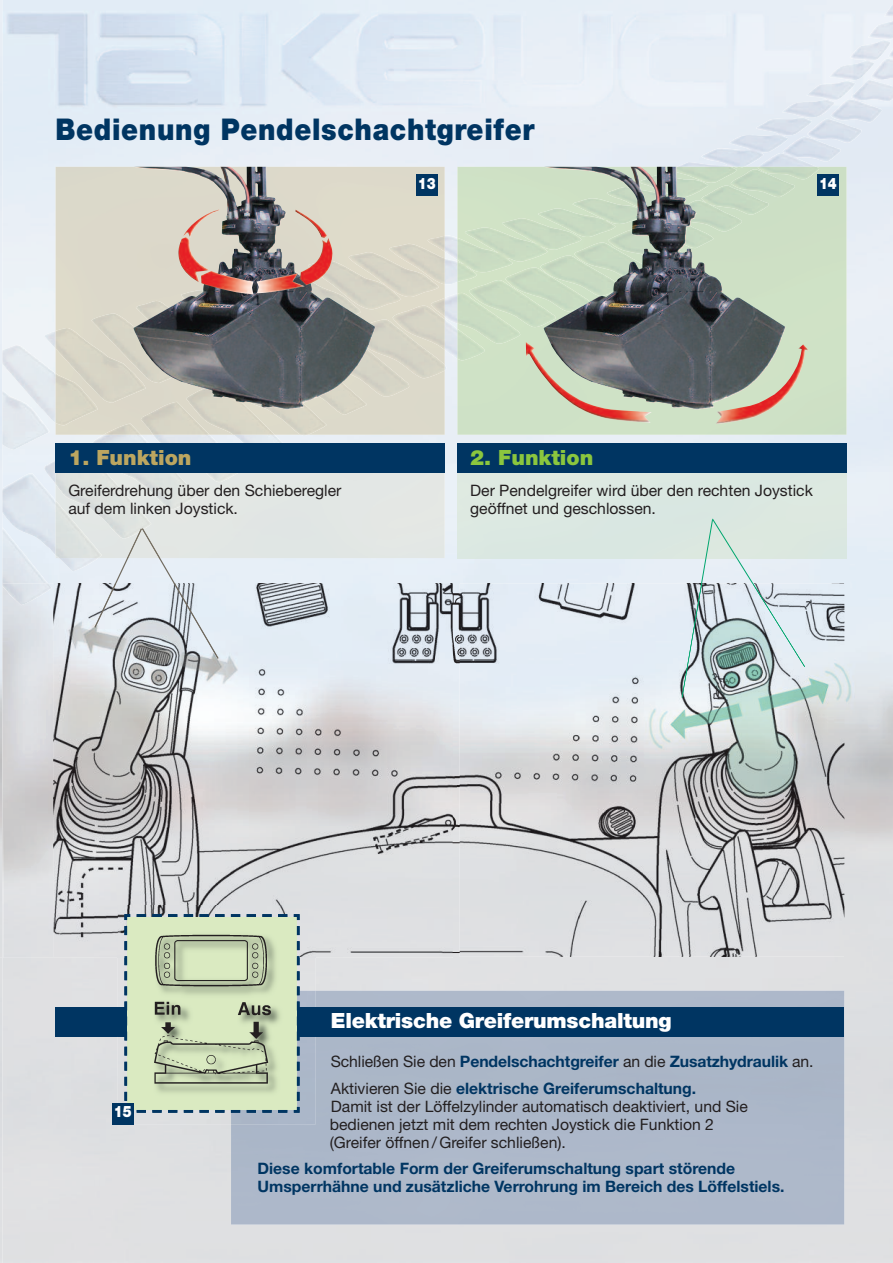
<style>
.page{position:relative;width:893px;height:1263px;background:#dfe0e2}
.page>*{position:absolute;margin:0;border:0;box-sizing:border-box;transform-origin:0 0}
.t1{font:900 30px "Helvetica Neue";letter-spacing:.025em;color:#003562;scale:.9 1}
.t2{font:900 21px "Helvetica Neue";letter-spacing:-.01em;color:#fff}
.t3{font:900 21px "Helvetica Neue";color:#8bc63e}
.t4{font:900 21px "Helvetica Neue";color:#bca660}
.t5{font:15.75px/18px "Helvetica Neue";color:#231f20}
.t6{font:700 15.75px/26.5px "Helvetica Neue";color:#003562}
.t7{font:900 15.75px "Helvetica Neue";color:#fff;scale:.85 1}
.s1{font-weight:400;color:#231f20}
</style>
<div class="page">
<img style="left:0;top:681px;width:2px;height:277px">
<img style="left:453px;top:583px;width:440px;height:374px">
<img style="left:2px;top:4px;width:891px;height:579px">
<div style="left:56px;top:167px;width:389px;height:69px;background:#dcd9ca"></div>
<img style="left:56px;top:236px;width:389px;height:199px">
<div style="left:231px;top:991px;width:613px;height:233px;background:#adb8ca"></div>
<div style="left:268px;top:473px;width:177px;height:85px;background:#e3e7e4"></div>
<img style="left:56px;top:473px;width:212px;height:85px">
<svg style="left:93px;top:527px;width:127px;height:56px;background:#e1e7e8"></svg>
<div style="left:457px;top:167px;width:389px;height:268px;background:#cfe1c6"></div>
<img style="left:457px;top:167px;width:362px;height:193px">
<div style="left:457px;top:473px;width:389px;height:85px;background:#dbe8e1"></div>
<div style="left:56px;top:443px;width:389px;height:30px;background:#003562"></div>
<div style="left:457px;top:443px;width:389px;height:30px;background:#003562"></div>
<div style="left:56px;top:1007px;width:788px;height:30px;background:#003562"></div>
<img style="left:460px;top:583px;width:384px;height:374px">
<svg style="left:681px;top:518px;width:124px;height:180px;background:#c3d2d2"></svg>
<img style="left:752px;top:583px;width:53px;height:84px">
<img style="left:2px;top:583px;width:451px;height:375px">
<img style="left:2px;top:709px;width:2px;height:249px">
<img style="left:53px;top:583px;width:400px;height:374px">
<img style="left:2px;top:583px;width:50px;height:22px">
<img style="left:94px;top:583px;width:22px;height:45px">
<img style="left:174px;top:583px;width:45px;height:76px">
<img style="left:118px;top:905px;width:198px;height:219px">
<img style="left:231px;top:1114px;width:85px;height:10px">
<svg style="left:118px;top:912px;width:198px;height:202px;background:#adb9c6"></svg>
<img style="left:124px;top:914px;width:176px;height:199px">
<img style="left:146px;top:933px;width:127px;height:154px">
<img style="left:544px;top:167px;width:242px;height:175px">
<img style="left:134px;top:167px;width:241px;height:243px">
<img style="left:526px;top:342px;width:283px;height:82px">
<img style="left:179px;top:210px;width:153px;height:84px">
<div style="left:416px;top:175px;width:21px;height:21px;background:#003562"></div>
<div style="left:817px;top:175px;width:22px;height:21px;background:#003562"></div>
<div style="left:112px;top:1103px;width:21px;height:21px;background:#003562"></div>
<h1 class="t1" style="left:56px;top:118px;width:533px">Bedienung Pendelschachtgreifer</h1>
<p class="t7" style="left:418px;top:177px;width:23px">13</p>
<p class="t7" style="left:819px;top:177px;width:23px">14</p>
<h2 class="t4" style="left:68px;top:450px;width:125px">1. Funktion</h2>
<p class="t5" style="left:68px;top:483px;width:275px">Greiferdrehung über den Schieberegler auf dem linken Joystick.</p>
<h2 class="t3" style="left:470px;top:450px;width:125px">2. Funktion</h2>
<p class="t5" style="left:470px;top:483px;width:344px">Der Pendelgreifer wird über den rechten Joystick geöffnet und geschlossen.</p>
<p class="t7" style="left:114px;top:1106px;width:23px">15</p>
<h2 class="t2" style="left:331px;top:1013px;width:342px">Elektrische Greiferumschaltung</h2>
<p class="t6" style="left:331px;top:1050px;width:484px"><span class="s1">Schließen Sie den</span> Pendelschachtgreifer <span class="s1">an die</span> Zusatzhydraulik <span class="s1">an.<br>Aktivieren Sie die</span> elektrische Greiferumschaltung.</p>
<p class="t5" style="left:330px;top:1099px;width:420px">Damit ist der Löffelzylinder automatisch deaktiviert, und Sie bedienen jetzt mit dem rechten Joystick die Funktion 2 (Greifer öffnen / Greifer schließen).</p>
<p class="t6" style="left:258px;top:1161px;width:528px;line-height:18px">Diese komfortable Form der Greiferumschaltung spart störende<br>Umsperrhähne und zusätzliche Verrohrung im Bereich des Löffelstiels.</p>
</div>
